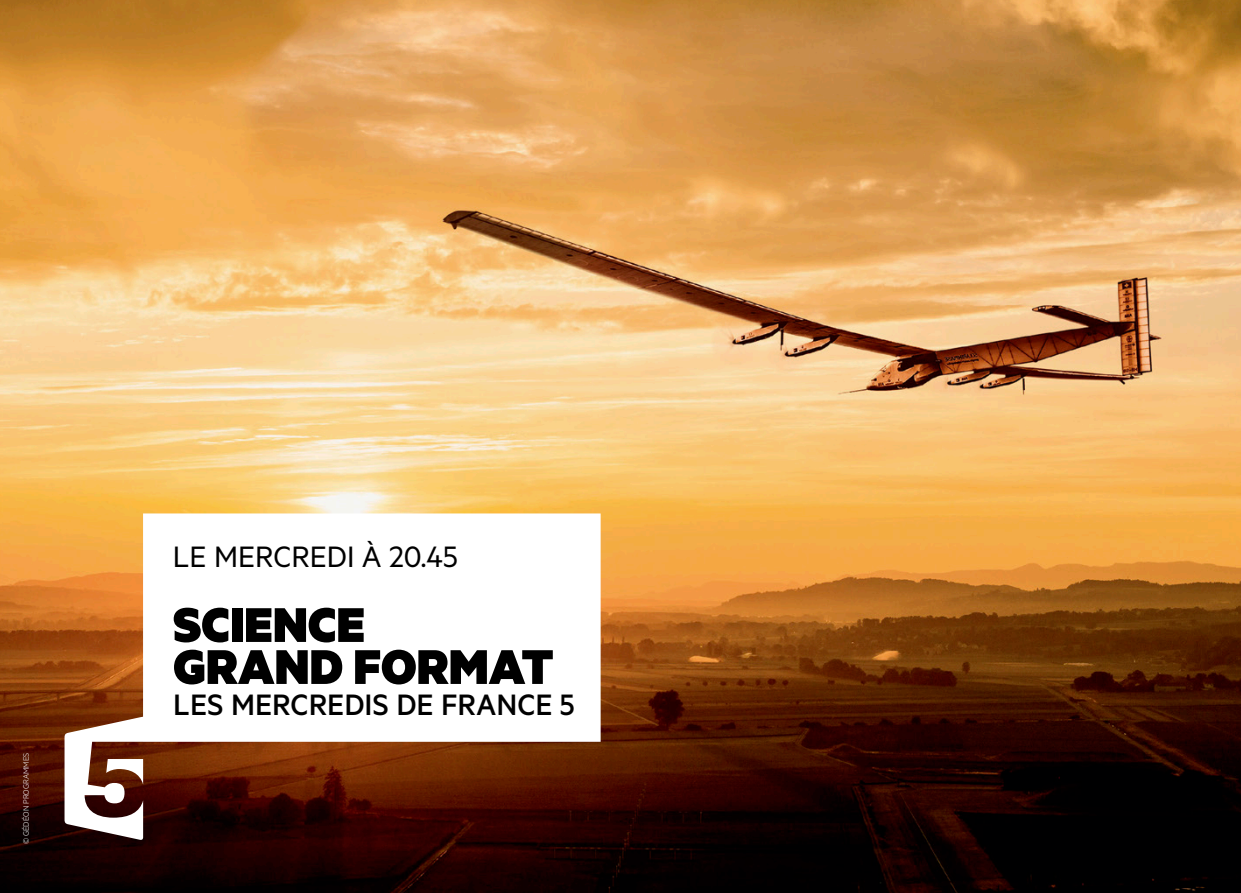
<style>
.page{position:relative;width:1241px;height:893px;background:#fff}
.page>*{position:absolute;margin:0;border:0;box-sizing:border-box;transform-origin:0 0}
.t1{font:900 54.95px/42px "Metric";color:#000}
.t2{font:500 33.25px "Metric";color:#000}
.t3{font:33.25px "Metric";color:#000}
.t4{font:300 8.75px "Metric";color:#fff}
</style>
<div class="page">
<img style="left:0;top:0;width:1240px;height:893px">
<svg style="left:64px;top:513px;width:536px;height:327px"></svg>
<p class="t4" style="left:21px;top:844px;width:93px;rotate:-90deg">© GÉDÉON PROGRAMMES</p>
<p class="t3" style="left:173px;top:538px;width:286px">LE MERCREDI À 20.45</p>
<h1 class="t1" style="left:173px;top:602px;width:382px">SCIENCE<br>GRAND FORMAT</h1>
<p class="t2" style="left:173px;top:685px;width:403px">LES MERCREDIS DE FRANCE 5</p>
</div>
